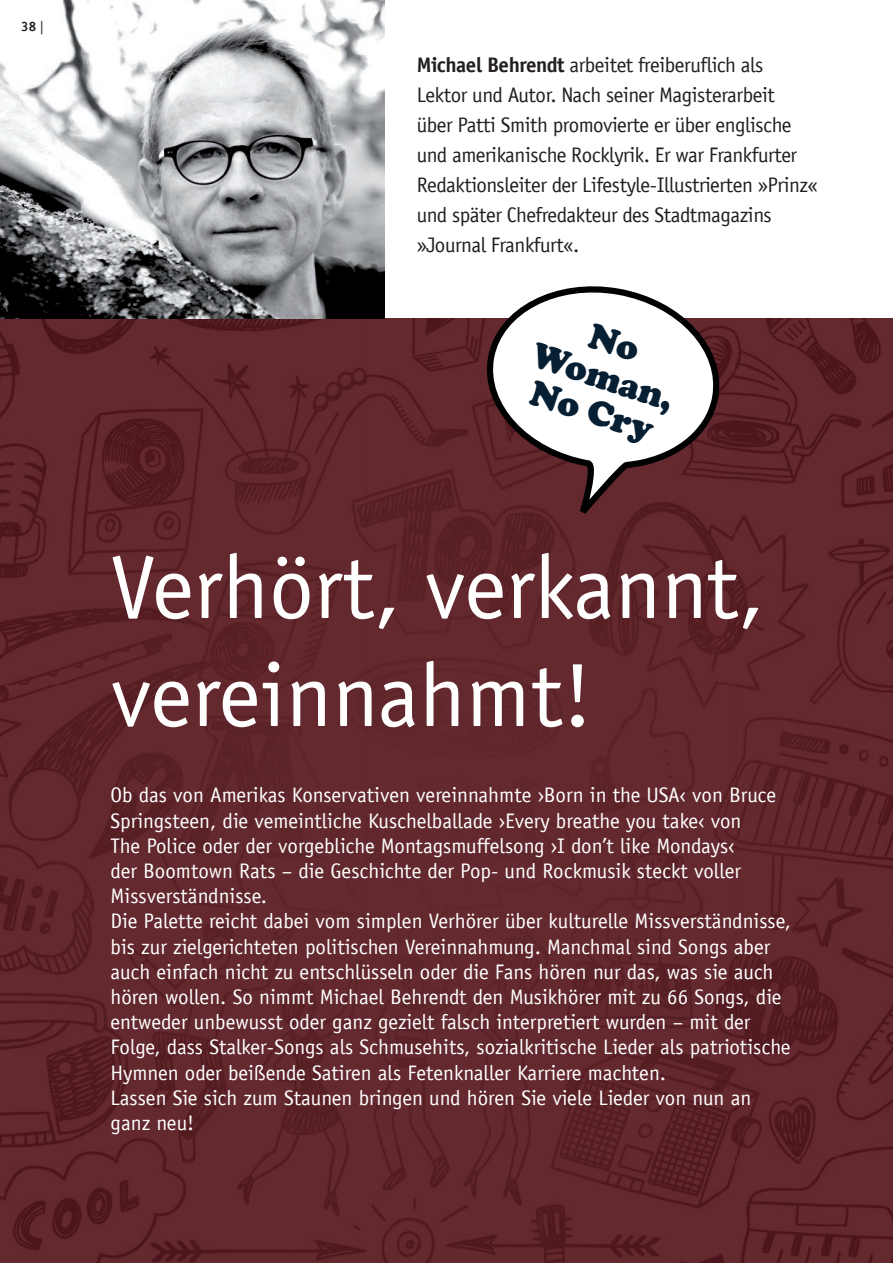
<style>
.page{position:relative;width:893px;height:1263px;background:#fff}
.page>*{position:absolute;margin:0;border:0;box-sizing:border-box;transform-origin:0 0}
.t1{font:90px/108px "Officina Sans LT";color:#fff}
.t2{font:900 36px/36px "Cooper";color:#071f33;text-align:center}
.t3{font:21px/25.2px "Officina Sans LT";color:#fff}
.t4{font:21px/30px "Officina Sans LT";letter-spacing:-.02em;color:#231f20}
.t5{font:700 13.5px "Officina Sans LT";color:#231f20}
.s1{font-weight:400}
.s2{font-weight:700}
</style>
<div class="page">
<img style="left:0;top:319px;width:893px;height:944px">
<img style="left:0;top:0;width:384px;height:319px">
<svg style="left:461px;top:286px;width:276px;height:246px"></svg>
<p class="t5" style="left:21px;top:18px;width:24px">38 <span class="s1">|</span></p>
<p class="t4" style="left:417px;top:50px;width:403px"><span class="s2">Michael Behrendt</span> arbeitet freiberuflich als Lektor und Autor. Nach seiner Magisterarbeit<br>über Patti Smith promovierte er über englische und amerikanische Rocklyrik. Er war Frankfurter Redaktionsleiter der Lifestyle-Illustrierten »Prinz« und später Chefredakteur des Stadtmagazins »Journal Frankfurt«.</p>
<h2 class="t2" style="left:550px;top:302px;width:149px;rotate:18deg">No<br>Woman,<br>No Cry</h2>
<h1 class="t1" style="left:111px;top:534px;width:656px">Verhört, verkannt, vereinnahmt!</h1>
<p class="t3" style="left:111px;top:783px;width:682px">Ob das von Amerikas Konservativen vereinnahmte ›Born in the USA‹ von Bruce Springsteen, die vemeintliche Kuschelballade ›Every breathe you take‹ von<br>The Police oder der vorgebliche Montagsmuffelsong ›I don’t like Mondays‹<br>der Boomtown Rats – die Geschichte der Pop- und Rockmusik steckt voller Missverständnisse.<br>Die Palette reicht dabei vom simplen Verhörer über kulturelle Missverständnisse, bis zur zielgerichteten politischen Vereinnahmung. Manchmal sind Songs aber auch einfach nicht zu entschlüsseln oder die Fans hören nur das, was sie auch hören wollen. So nimmt Michael Behrendt den Musikhörer mit zu 66 Songs, die entweder unbewusst oder ganz gezielt falsch interpretiert wurden – mit der Folge, dass Stalker-Songs als Schmusehits, sozialkritische Lieder als patriotische Hymnen oder beißende Satiren als Fetenknaller Karriere machten.<br>Lassen Sie sich zum Staunen bringen und hören Sie viele Lieder von nun an ganz neu!</p>
</div>
